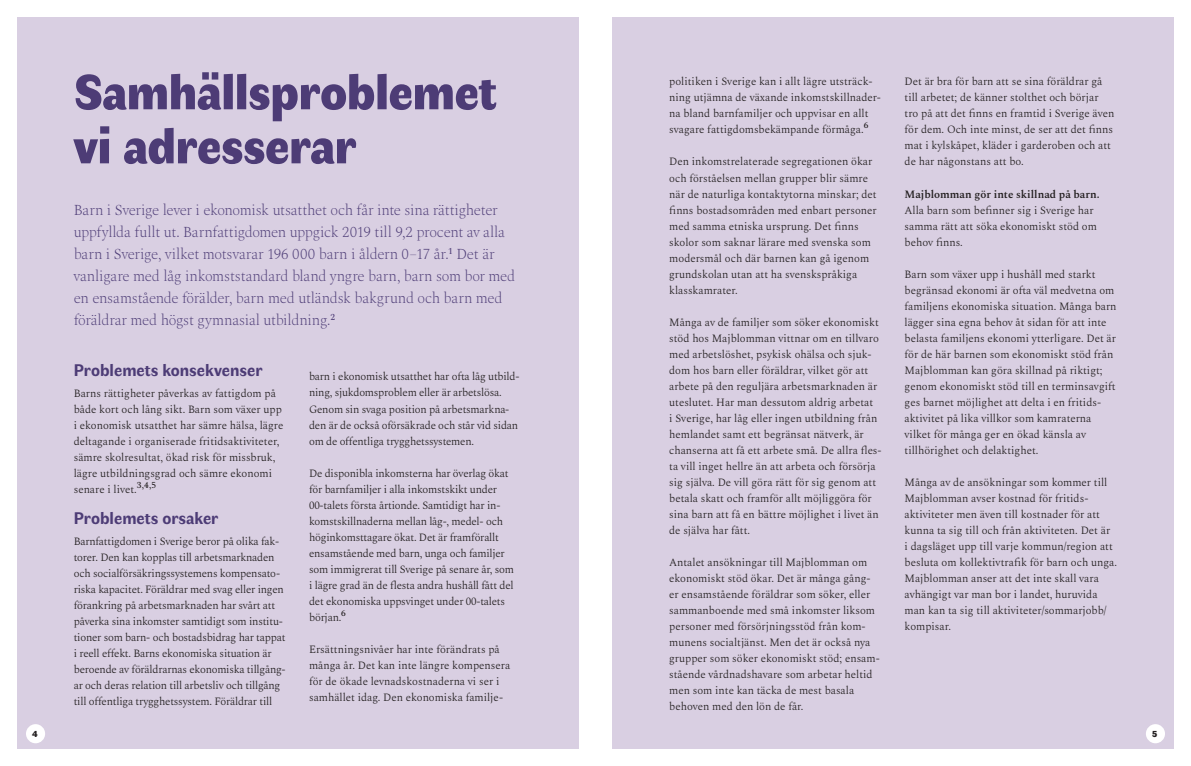
<style>
.page{position:relative;width:1191px;height:766px;background:#fff}
.page>*{position:absolute;margin:0;border:0;box-sizing:border-box;transform-origin:0 0}
._2_Purple_Faune_Bold_50{font:900 50px "Faune Display";letter-spacing:-.01em;color:#4d3c76}
._2_Purple_Faune_Bold_18{font:700 17px "Faune Text";color:#4d3c76}
.Spectral_14{font:200 15px/22px "Spectral";letter-spacing:-.015em;color:#4d3c76}
.t1{font:300 11px/16px "Spectral";color:#231f20}
.t2{font:300 11px/16px "Spectral";letter-spacing:-.02em;color:#231f20}
.t3{font:500 9px "Spectral";color:#231f20}
.t4{font:900 9px "Faune Display";color:#231f20}
.s1{font-weight:600}
</style>
<div class="page">
<div style="left:612px;top:17px;width:562px;height:731px;background:#d9cfe2"></div>
<div style="left:17px;top:17px;width:561px;height:731px;background:#d9cfe2"></div>
<div style="left:26px;top:724px;width:19px;height:19px;background:#fff;border-radius:50%"></div>
<div style="left:1145px;top:724px;width:20px;height:19px;background:#fff;border-radius:50%"></div>
<p class="_2_Purple_Faune_Bold_50" style="left:74px;top:55px;width:425px">Samhällsproblemet</p>
<p class="_2_Purple_Faune_Bold_50" style="left:74px;top:109px;width:284px">vi adresserar</p>
<p class="Spectral_14" style="left:74px;top:198px;width:443px">Barn i Sverige lever i ekonomisk utsatthet och får inte sina rättigheter uppfyllda fullt ut. Barnfattigdomen uppgick 2019 till 9,2 procent av alla barn i Sverige, vilket motsvarar 196 000 barn i åldern 0–17 år.<sup>1</sup> Det är vanligare med låg inkomststandard bland yngre barn, barn som bor med en ensamstående förälder, barn med utländsk bakgrund och barn med föräldrar med högst gymnasial utbildning.<sup>2</sup></p>
<p class="_2_Purple_Faune_Bold_18" style="left:74px;top:358px;width:190px">Problemets konsekvenser</p>
<p class="t1" style="left:74px;top:384px;width:211px">Barns rättigheter påverkas av fattigdom på både kort och lång sikt. Barn som växer upp i ekonomisk utsatthet har sämre hälsa, lägre deltagande i organiserade fritidsaktiviteter, sämre skolresultat, ökad risk för missbruk, lägre utbildningsgrad och sämre ekonomi senare i livet.</p>
<p class="t3" style="left:137px;top:478px;width:21px">3,4,5</p>
<p class="_2_Purple_Faune_Bold_18" style="left:74px;top:506px;width:146px">Problemets orsaker</p>
<p class="t2" style="left:74px;top:532px;width:213px">Barnfattigdomen i Sverige beror på olika fak&shy;torer. Den kan kopplas till arbetsmarknaden och socialförsäkringssystemens kompensato&shy;riska kapacitet. Föräldrar med svag eller ingen förankring på arbetsmarknaden har svårt att påverka sina inkomster samtidigt som institu&shy;tioner som barn- och bostadsbidrag har tappat i reell effekt. Barns ekonomiska situation är beroende av föräldrarnas ekonomiska tillgång&shy;ar och deras relation till arbetsliv och tillgång till offentliga trygghetssystem. Föräldrar till</p>
<p class="t2" style="left:309px;top:368px;width:212px">barn i ekonomisk utsatthet har ofta låg utbild&shy;ning, sjukdomsproblem eller är arbetslösa.<br>Genom sin svaga position på arbetsmarkna&shy;den är de också oförsäkrade och står vid sidan om de offentliga trygghetssystemen.</p>
<p class="t2" style="left:309px;top:464px;width:206px">De disponibla inkomsterna har överlag ökat för barnfamiljer i alla inkomstskikt under 00-talets första årtionde. Samtidigt har in&shy;komstskillnaderna mellan låg-, medel- och höginkomsttagare ökat. Det är framförallt ensamstående med barn, unga och familjer som immigrerat till Sverige på senare år, som i lägre grad än de flesta andra hushåll fått del det ekonomiska uppsvinget under 00-talets början.</p>
<p class="t3" style="left:341px;top:606px;width:6px">6</p>
<p class="t1" style="left:309px;top:640px;width:203px">Ersättningsnivåer har inte förändrats på många år. Det kan inte längre kompensera för de ökade levnadskostnaderna vi ser i samhället idag. Den ekonomiska familje-</p>
<p class="t1" style="left:669px;top:73px;width:213px">politiken i Sverige kan i allt lägre utsträck&shy;ning utjämna de växande inkomstskillnader&shy;na bland barnfamiljer och uppvisar en allt svagare fattigdomsbekämpande förmåga.</p>
<p class="t3" style="left:863px;top:119px;width:6px">6</p>
<p class="t1" style="left:669px;top:153px;width:209px">Den inkomstrelaterade segregationen ökar och förståelsen mellan grupper blir sämre när de naturliga kontaktytorna minskar; det finns bostadsområden med enbart personer med samma etniska ursprung. Det finns skolor som saknar lärare med svenska som modersmål och där barnen kan gå igenom grundskolan utan att ha svenskspråkiga klasskamrater.</p>
<p class="t1" style="left:669px;top:313px;width:214px">Många av de familjer som söker ekonomiskt stöd hos Majblomman vittnar om en tillvaro med arbetslöshet, psykisk ohälsa och sjuk&shy;dom hos barn eller föräldrar, vilket gör att arbete på den reguljära arbetsmarknaden är uteslutet. Har man dessutom aldrig arbetat<br>i Sverige, har låg eller ingen utbildning från hemlandet samt ett begränsat nätverk, är chanserna att få ett arbete små. De allra fles&shy;ta vill inget hellre än att arbeta och försörja sig själva. De vill göra rätt för sig genom att betala skatt och framför allt möjliggöra för sina barn att få en bättre möjlighet i livet än de själva har fått.</p>
<p class="t1" style="left:669px;top:553px;width:212px">Antalet ansökningar till Majblomman om ekonomiskt stöd ökar. Det är många gång&shy;er ensamstående föräldrar som söker, eller sammanboende med små inkomster liksom personer med försörjningsstöd från kom&shy;munens socialtjänst. Men det är också nya grupper som söker ekonomiskt stöd; ensam&shy;stående vårdnadshavare som arbetar heltid men som inte kan täcka de mest basala behoven med den lön de får.</p>
<p class="t1" style="left:904px;top:73px;width:211px">Det är bra för barn att se sina föräldrar gå till arbetet; de känner stolthet och börjar tro på att det finns en framtid i Sverige även för dem. Och inte minst, de ser att det finns mat i kylskåpet, kläder i garderoben och att de har någonstans att bo.</p>
<p class="t1" style="left:904px;top:185px;width:196px"><span class="s1">Majblomman gör inte skillnad på barn.<br></span>Alla barn som befinner sig i Sverige har samma rätt att söka ekonomiskt stöd om behov finns.</p>
<p class="t1" style="left:904px;top:265px;width:213px">Barn som växer upp i hushåll med starkt begränsad ekonomi är ofta väl medvetna om familjens ekonomiska situation. Många barn lägger sina egna behov åt sidan för att inte belasta familjens ekonomi ytterligare. Det är för de här barnen som ekonomiskt stöd från Majblomman kan göra skillnad på riktigt; genom ekonomiskt stöd till en terminsavgift ges barnet möjlighet att delta i en fritids&shy;aktivitet på lika villkor som kamraterna vilket för många ger en ökad känsla av tillhörighet och delaktighet.</p>
<p class="t1" style="left:904px;top:473px;width:214px">Många av de ansökningar som kommer till Majblomman avser kostnad för fritids&shy;aktiviteter men även till kostnader för att kunna ta sig till och från aktiviteten. Det är<br>i dagsläget upp till varje kommun/region att besluta om kollektivtrafik för barn och unga.<br>Majblomman anser att det inte skall vara avhängigt var man bor i landet, huruvida man kan ta sig till aktiviteter/sommarjobb/ kompisar.</p>
<p class="t4" style="left:32px;top:727px;width:7px">4</p>
<p class="t4" style="left:1152px;top:727px;width:7px">5</p>
</div>
